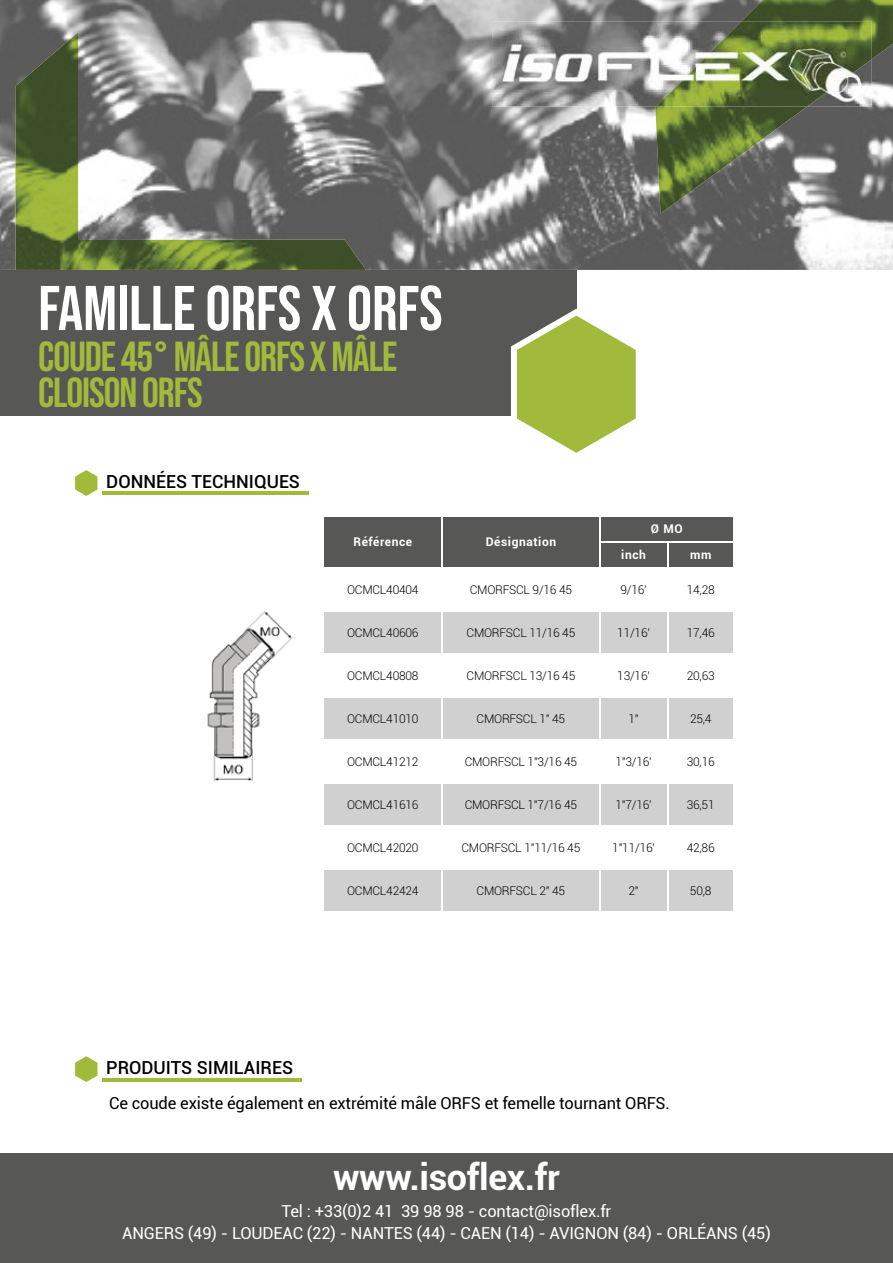
<style>
.page{position:relative;width:893px;height:1263px;background:#fff}
.page>*{position:absolute;margin:0;border:0;box-sizing:border-box;transform-origin:0 0}
.t1{font:63px "Bebas Neue";color:#fff}
.t2{font:42px/36px "Bebas Neue";letter-spacing:-.025em;color:#a2ba3b}
.t3{font:700 36px "Roboto";letter-spacing:-.01em;color:#fff}
.t4{font:500 18px "Roboto";color:#000}
.t5{font:16.5px/22px "Roboto";letter-spacing:-.01em;color:#fff;text-align:center}
.t6{font:16.5px "Roboto";letter-spacing:-.01em;color:#000}
.t7{font:300 12px "Roboto";letter-spacing:-.02em;color:#000}
.t8{font:700 12px "Roboto";letter-spacing:.05em;color:#fff}
</style>
<div class="page">
<img style="left:0;top:0;width:893px;height:270px">
<img style="left:15px;top:32px;width:351px;height:238px">
<div style="left:0;top:270px;width:576px;height:146px;background:#575756"></div>
<svg style="left:511px;top:309px;width:125px;height:144px"></svg>
<img style="left:655px;top:0;width:238px;height:214px">
<img style="left:492px;top:21px;width:164px;height:85px">
<img style="left:656px;top:21px;width:216px;height:85px">
<div style="left:0;top:1153px;width:893px;height:110px;background:#575756"></div>
<svg style="left:75px;top:470px;width:28px;height:26px"></svg>
<hr style="left:102px;top:492px;width:206px;height:3px;background:#a2ba3b">
<svg style="left:75px;top:1056px;width:28px;height:26px"></svg>
<hr style="left:102px;top:1078px;width:200px;height:3px;background:#a2ba3b">
<svg style="left:324px;top:612px;width:409px;height:299px;fill:#d0d0d0"></svg>
<hr style="left:323px;top:653px;width:119px;height:1px;background:#fff">
<hr style="left:323px;top:696px;width:119px;height:1px;background:#fff">
<hr style="left:323px;top:739px;width:119px;height:1px;background:#fff">
<hr style="left:323px;top:782px;width:119px;height:1px;background:#fff">
<hr style="left:323px;top:825px;width:119px;height:1px;background:#fff">
<hr style="left:323px;top:868px;width:119px;height:1px;background:#fff">
<div style="left:324px;top:517px;width:409px;height:50px;background:#575756"></div>
<hr style="left:441px;top:611px;width:2px;height:42px;background:#fff">
<hr style="left:599px;top:611px;width:1px;height:42px;background:#fff">
<hr style="left:667px;top:611px;width:1px;height:42px;background:#fff">
<hr style="left:442px;top:653px;width:158px;height:1px;background:#fff">
<hr style="left:441px;top:654px;width:2px;height:42px;background:#fff">
<hr style="left:600px;top:653px;width:68px;height:1px;background:#fff">
<hr style="left:599px;top:654px;width:1px;height:42px;background:#fff">
<hr style="left:668px;top:653px;width:67px;height:1px;background:#fff">
<hr style="left:667px;top:654px;width:1px;height:42px;background:#fff">
<hr style="left:442px;top:696px;width:158px;height:1px;background:#fff">
<hr style="left:441px;top:697px;width:2px;height:42px;background:#fff">
<hr style="left:600px;top:696px;width:68px;height:1px;background:#fff">
<hr style="left:599px;top:697px;width:1px;height:42px;background:#fff">
<hr style="left:668px;top:696px;width:67px;height:1px;background:#fff">
<hr style="left:667px;top:697px;width:1px;height:42px;background:#fff">
<hr style="left:442px;top:739px;width:158px;height:1px;background:#fff">
<hr style="left:441px;top:740px;width:2px;height:42px;background:#fff">
<hr style="left:600px;top:739px;width:68px;height:1px;background:#fff">
<hr style="left:599px;top:740px;width:1px;height:42px;background:#fff">
<hr style="left:668px;top:739px;width:67px;height:1px;background:#fff">
<hr style="left:667px;top:740px;width:1px;height:42px;background:#fff">
<hr style="left:442px;top:782px;width:158px;height:1px;background:#fff">
<hr style="left:441px;top:783px;width:2px;height:42px;background:#fff">
<hr style="left:600px;top:782px;width:68px;height:1px;background:#fff">
<hr style="left:599px;top:783px;width:1px;height:42px;background:#fff">
<hr style="left:668px;top:782px;width:67px;height:1px;background:#fff">
<hr style="left:667px;top:783px;width:1px;height:42px;background:#fff">
<hr style="left:442px;top:825px;width:158px;height:1px;background:#fff">
<hr style="left:441px;top:826px;width:2px;height:42px;background:#fff">
<hr style="left:600px;top:825px;width:68px;height:1px;background:#fff">
<hr style="left:599px;top:826px;width:1px;height:42px;background:#fff">
<hr style="left:668px;top:825px;width:67px;height:1px;background:#fff">
<hr style="left:667px;top:826px;width:1px;height:42px;background:#fff">
<hr style="left:442px;top:868px;width:158px;height:1px;background:#fff">
<hr style="left:441px;top:869px;width:2px;height:42px;background:#fff">
<hr style="left:600px;top:868px;width:68px;height:1px;background:#fff">
<hr style="left:599px;top:869px;width:1px;height:42px;background:#fff">
<hr style="left:668px;top:868px;width:67px;height:1px;background:#fff">
<hr style="left:667px;top:869px;width:1px;height:42px;background:#fff">
<img style="left:207px;top:612px;width:86px;height:168px">
<h1 class="t1" style="left:38px;top:273px;width:406px">FAMILLE ORFS X ORFS</h1>
<h2 class="t2" style="left:38px;top:338px;width:361px">COUDE 45° MÂLE ORFS X MÂLE<br>CLOISON ORFS</h2>
<h3 class="t4" style="left:106px;top:469px;width:195px">DONNÉES TECHNIQUES</h3>
<p class="t8" style="left:353px;top:533px;width:60px">Référence</p>
<p class="t8" style="left:486px;top:533px;width:72px">Désignation</p>
<p class="t8" style="left:651px;top:520px;width:33px">Ø MO</p>
<p class="t8" style="left:621px;top:546px;width:26px">inch</p>
<p class="t8" style="left:690px;top:546px;width:23px">mm</p>
<p class="t7" style="left:347px;top:581px;width:73px">OCMCL40404</p>
<p class="t7" style="left:470px;top:581px;width:104px">CMORFSCL 9/16 45</p>
<p class="t7" style="left:620px;top:581px;width:28px">9/16'</p>
<p class="t7" style="left:687px;top:581px;width:29px">14,28</p>
<p class="t7" style="left:347px;top:624px;width:73px">OCMCL40606</p>
<p class="t7" style="left:467px;top:624px;width:110px">CMORFSCL 11/16 45</p>
<p class="t7" style="left:617px;top:624px;width:34px">11/16'</p>
<p class="t7" style="left:687px;top:624px;width:29px">17,46</p>
<p class="t7" style="left:347px;top:667px;width:73px">OCMCL40808</p>
<p class="t7" style="left:467px;top:667px;width:110px">CMORFSCL 13/16 45</p>
<p class="t7" style="left:617px;top:667px;width:34px">13/16'</p>
<p class="t7" style="left:687px;top:667px;width:29px">20,63</p>
<p class="t7" style="left:347px;top:710px;width:73px">OCMCL41010</p>
<p class="t7" style="left:477px;top:710px;width:90px">CMORFSCL 1" 45</p>
<p class="t7" style="left:628px;top:710px;width:12px">1"</p>
<p class="t7" style="left:690px;top:710px;width:23px">25,4</p>
<p class="t7" style="left:347px;top:753px;width:73px">OCMCL41212</p>
<p class="t7" style="left:465px;top:753px;width:114px">CMORFSCL 1"3/16 45</p>
<p class="t7" style="left:615px;top:753px;width:38px">1"3/16'</p>
<p class="t7" style="left:687px;top:753px;width:29px">30,16</p>
<p class="t7" style="left:347px;top:796px;width:73px">OCMCL41616</p>
<p class="t7" style="left:465px;top:796px;width:114px">CMORFSCL 1"7/16 45</p>
<p class="t7" style="left:615px;top:796px;width:38px">1"7/16'</p>
<p class="t7" style="left:687px;top:796px;width:29px">36,51</p>
<p class="t7" style="left:347px;top:839px;width:73px">OCMCL42020</p>
<p class="t7" style="left:461px;top:839px;width:120px">CMORFSCL 1"11/16 45</p>
<p class="t7" style="left:612px;top:839px;width:44px">1"11/16'</p>
<p class="t7" style="left:687px;top:839px;width:29px">42,86</p>
<p class="t7" style="left:347px;top:882px;width:73px">OCMCL42424</p>
<p class="t7" style="left:477px;top:882px;width:90px">CMORFSCL 2" 45</p>
<p class="t7" style="left:628px;top:882px;width:12px">2"</p>
<p class="t7" style="left:690px;top:882px;width:23px">50,8</p>
<h3 class="t4" style="left:106px;top:1055px;width:188px">PRODUITS SIMILAIRES</h3>
<h3 class="t6" style="left:109px;top:1092px;width:562px">Ce coude existe également en extrémité mâle ORFS et femelle tournant ORFS.</h3>
<h3 class="t3" style="left:333px;top:1152px;width:228px">www.isoflex.fr</h3>
<h3 class="t5" style="left:122px;top:1199px;width:650px">Tel : +33(0)2 41 39 98 98 - contact@isoflex.fr<br>ANGERS (49) - LOUDEAC (22) - NANTES (44) - CAEN (14) - AVIGNON (84) - ORLÉANS (45)</h3>
</div>
